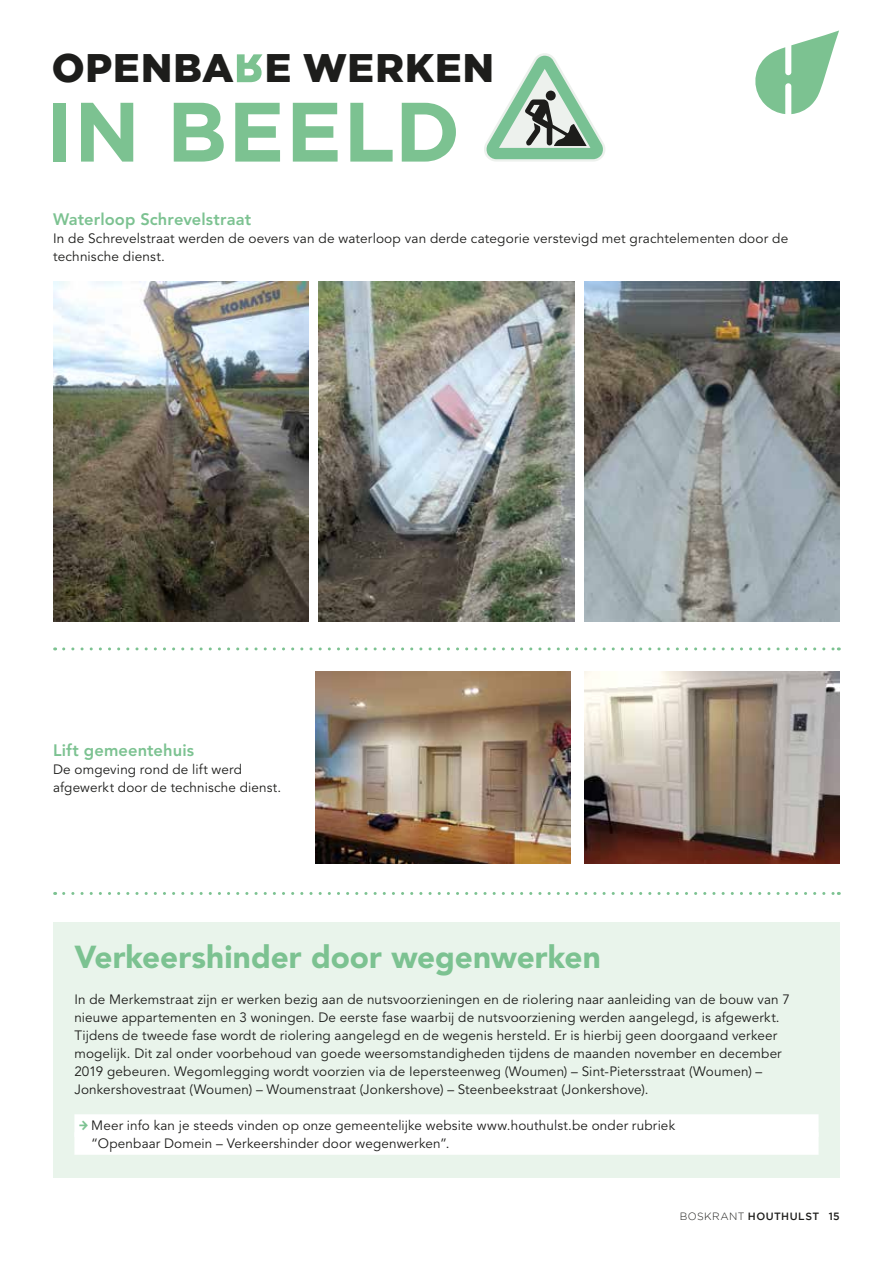
<style>
.page{position:relative;width:893px;height:1263px;background:#fff}
.page>*{position:absolute;margin:0;border:0;box-sizing:border-box;transform-origin:0 0}
.t1{font:700 84px "Gotham";letter-spacing:.01em;color:#7cc291}
.t2{font:900 39.75px "Gotham";letter-spacing:.025em;color:#1d1d1b}
.t3{font:900 31.5px "Avenir";color:#7cc291}
.t4{font:800 16.5px "Avenir";letter-spacing:.005em;color:#7cc291}
.t5{font:13.5px/18px "Avenir";letter-spacing:.01em;color:#1d1d1b}
.t6{font:500 10.5px "Gotham";letter-spacing:.045em;color:#1d1d1b}
.s1{font-family:"Officina Display ITC Arrows";color:#7cc291}
.s2{font-weight:300}
</style>
<div class="page">
<svg style="left:755px;top:30px;width:84px;height:84px"></svg>
<svg style="left:484px;top:53px;width:121px;height:109px"></svg>
<svg style="left:237px;top:54px;width:25px;height:28px"></svg>
<img style="left:53px;top:282px;width:255px;height:340px">
<img style="left:319px;top:282px;width:255px;height:340px">
<img style="left:585px;top:282px;width:255px;height:340px">
<div style="left:53px;top:923px;width:787px;height:255px;background:#e9f4eb"></div>
<div style="left:74px;top:1114px;width:745px;height:23px;background:#fff"></div>
<div style="left:74px;top:1132px;width:745px;height:23px;background:#fff"></div>
<img style="left:585px;top:672px;width:255px;height:191px">
<img style="left:315px;top:672px;width:255px;height:191px">
<svg style="left:64px;top:892px;width:775px;height:3px"></svg>
<svg style="left:64px;top:647px;width:775px;height:3px"></svg>
<h2 class="t2" style="left:52px;top:45px;width:444px">OPENBA E WERKEN</h2>
<h1 class="t1" style="left:45px;top:83px;width:417px">IN BEELD</h1>
<p class="t4" style="left:53px;top:210px;width:200px">Waterloop Schrevelstraat</p>
<p class="t5" style="left:53px;top:230px;width:737px">In de Schrevelstraat werden de oevers van de waterloop van derde categorie verstevigd met grachtelementen door de technische dienst.</p>
<p class="t4" style="left:53px;top:740px;width:143px">Lift gemeentehuis</p>
<p class="t5" style="left:53px;top:760px;width:230px">De omgeving rond de lift werd afgewerkt door de technische dienst.</p>
<h3 class="t3" style="left:74px;top:938px;width:528px">Verkeershinder door wegenwerken</h3>
<p class="t5" style="left:74px;top:991px;width:717px">In de Merkemstraat zijn er werken bezig aan de nutsvoorzieningen en de riolering naar aanleiding van de bouw van 7 nieuwe appartementen en 3 woningen. De eerste fase waarbij de nutsvoorziening werden aangelegd, is afgewerkt.<br>Tijdens de tweede fase wordt de riolering aangelegd en de wegenis hersteld. Er is hierbij geen doorgaand verkeer mogelijk. Dit zal onder voorbehoud van goede weersomstandigheden tijdens de maanden november en december 2019 gebeuren. Wegomlegging wordt voorzien via de Iepersteenweg (Woumen) – Sint-Pietersstraat (Woumen) – Jonkershovestraat (Woumen) – Woumenstraat (Jonkershove) – Steenbeekstraat (Jonkershove).</p>
<p class="t5" style="left:91px;top:1117px;width:585px;text-indent:-13px"><span class="s1">A</span> Meer info kan je steeds vinden op onze gemeentelijke website www.houthulst.be onder rubriek “Openbaar Domein – Verkeershinder door wegenwerken”.</p>
<p class="t6" style="left:680px;top:1211px;width:162px"><span class="s2">BOSKRANT</span> HOUTHULST 15</p>
</div>
